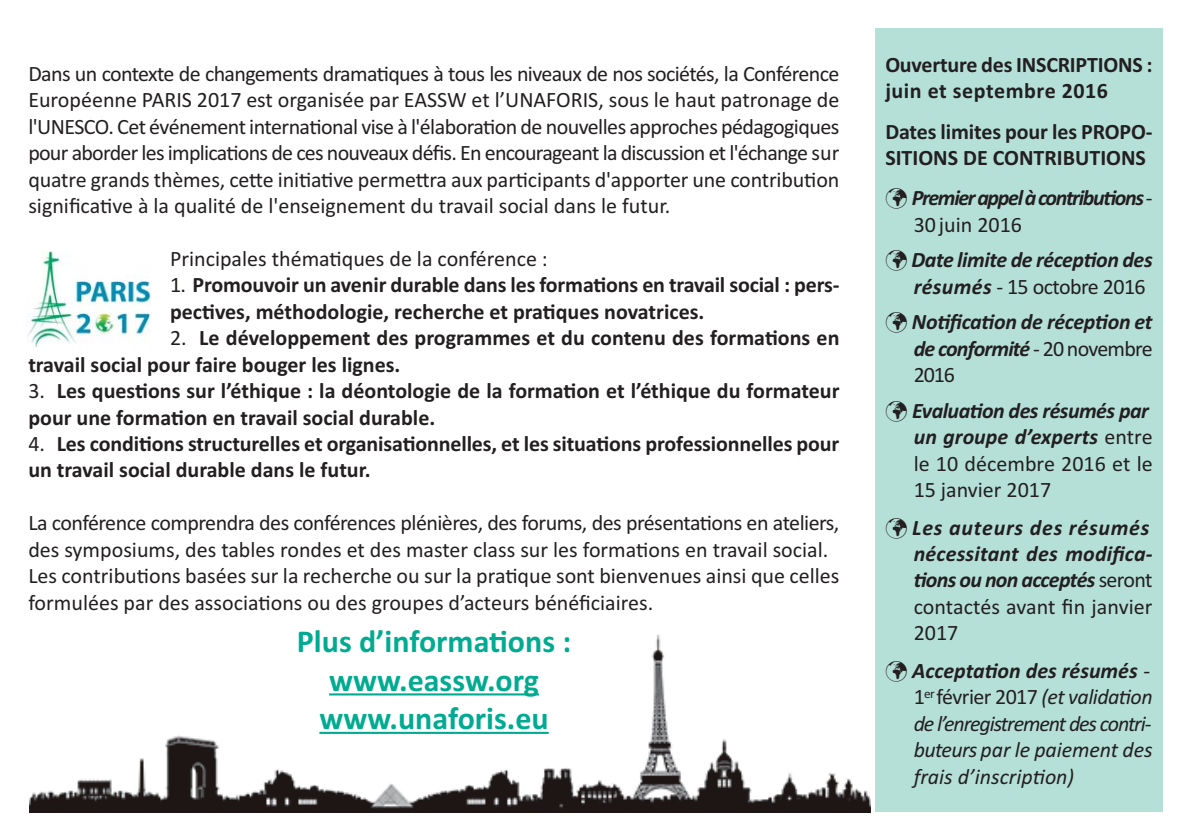
<style>
.page{position:relative;width:1191px;height:840px;background:#fff}
.page>*{position:absolute;margin:0;border:0;box-sizing:border-box;transform-origin:0 0}
.t1{font:700 32px/38.4px "Calibri";color:#00ab91;text-align:center}
.t2{font:22px/26.4px "Calibri";color:#231f20;text-align:justify}
.t3{font:700 22px/26.4px "Calibri";color:#231f20}
.t4{font:italic 700 22px/26.4px "Calibri";letter-spacing:-.02em;color:#231f20}
.t5{font:italic 22px/26.4px "Calibri";letter-spacing:-.005em;color:#231f20;text-align:justify}
.t6{font:italic 700 22px/26.4px "Calibri";letter-spacing:.01em;color:#231f20}
.t7{font:italic 700 22px/26.4px "Calibri";letter-spacing:-.06em;color:#231f20}
.s1{font-weight:400}
.s2{font-weight:400;font-style:normal}
.s3{font-weight:700}
.s4{font-style:normal}
</style>
<div class="page">
<img style="left:30px;top:634px;width:840px;height:177px">
<hr style="left:329px;top:693px;width:210px;height:2px;background:#00ab91">
<hr style="left:319px;top:731px;width:230px;height:2px;background:#00ab91">
<div style="left:875px;top:28px;width:287px;height:783px;background:#b5e0d8"></div>
<img style="left:26px;top:251px;width:124px;height:95px">
<p class="t2" style="left:28px;top:62px;width:812px">Dans un contexte de changements dramatiques à tous les niveaux de nos sociétés, la Conférence Européenne PARIS 2017 est organisée par EASSW et l’UNAFORIS, sous le haut patronage de l'UNESCO. Cet événement international vise à l'élaboration de nouvelles approches pédagogiques pour aborder les implications de ces nouveaux défis. En encourageant la discussion et l'échange sur quatre grands thèmes, cette initiative permettra aux participants d'apporter une contribution significative à la qualité de l'enseignement du travail social dans le futur.</p>
<p class="t2" style="left:170px;top:247px;width:379px">Principales thématiques de la conférence :</p>
<p class="t3" style="left:170px;top:273px;width:671px"><span class="s1">1.</span> Promouvoir un avenir durable dans les formations en travail social : pers‐ pectives, méthodologie, recherche et pratiques novatrices.</p>
<p class="t3" style="left:28px;top:326px;width:812px;text-indent:142px"><span class="s1">2.</span> Le développement des programmes et du contenu des formations en travail social pour faire bouger les lignes.</p>
<p class="t3" style="left:28px;top:379px;width:812px"><span class="s1">3.</span> Les questions sur l’éthique : la déontologie de la formation et l’éthique du formateur pour une formation en travail social durable.</p>
<p class="t3" style="left:28px;top:432px;width:812px"><span class="s1">4.</span> Les conditions structurelles et organisationnelles, et les situations professionnelles pour un travail social durable dans le futur.</p>
<p class="t2" style="left:28px;top:511px;width:812px;text-align:left">La conférence comprendra des conférences plénières, des forums, des présentations en ateliers, des symposiums, des tables rondes et des master class sur les formations en travail social.<br>Les contributions basées sur la recherche ou sur la pratique sont bienvenues ainsi que celles formulées par des associations ou des groupes d’acteurs bénéficiaires.</p>
<h1 class="t1" style="left:297px;top:624px;width:276px">Plus d’informations : www.eassw.org www.unaforis.eu</h1>
<p class="t3" style="left:885px;top:53px;width:269px">Ouverture des INSCRIPTIONS : juin et septembre 2016</p>
<p class="t3" style="left:885px;top:120px;width:269px">Dates limites pour les PROPO‐<br>SITIONS DE CONTRIBUTIONS</p>
<p class="t7" style="left:913px;top:187px;width:240px;text-indent:-28px">✓ Premier appel à contributions <span class="s2">‐<br>30 juin 2016</span></p>
<p class="t4" style="left:913px;top:248px;width:240px;text-indent:-28px">✓ Date limite de réception des résumés <span class="s2">‐ 15 octobre 2016</span></p>
<p class="t4" style="left:913px;top:310px;width:240px;text-align:justify;text-indent:-28px">✓ Notification de réception et de conformité <span class="s2">‐ 20 novembre 2016</span></p>
<p class="t4" style="left:913px;top:399px;width:240px;text-indent:-28px">✓ Evaluation des résumés par un groupe d’experts <span class="s2">entre le 10 décembre 2016 et le<br>15 janvier 2017</span></p>
<p class="t6" style="left:913px;top:515px;width:240px;text-indent:-28px">✓ Les auteurs des résumés nécessitant des modifica‐ tions ou non acceptés <span class="s2">seront contactés avant fin janvier<br>2017</span></p>
<p class="t5" style="left:913px;top:658px;width:240px;text-indent:-28px">✓ <span class="s3">Acceptation des résumés</span> <span class="s4">‐ 1</span><sup>er</sup> <span class="s4">février 2017</span> (et validation de l’enregistrement des contri‐ buteurs par le paiement des frais d’inscription)</p>
</div>
